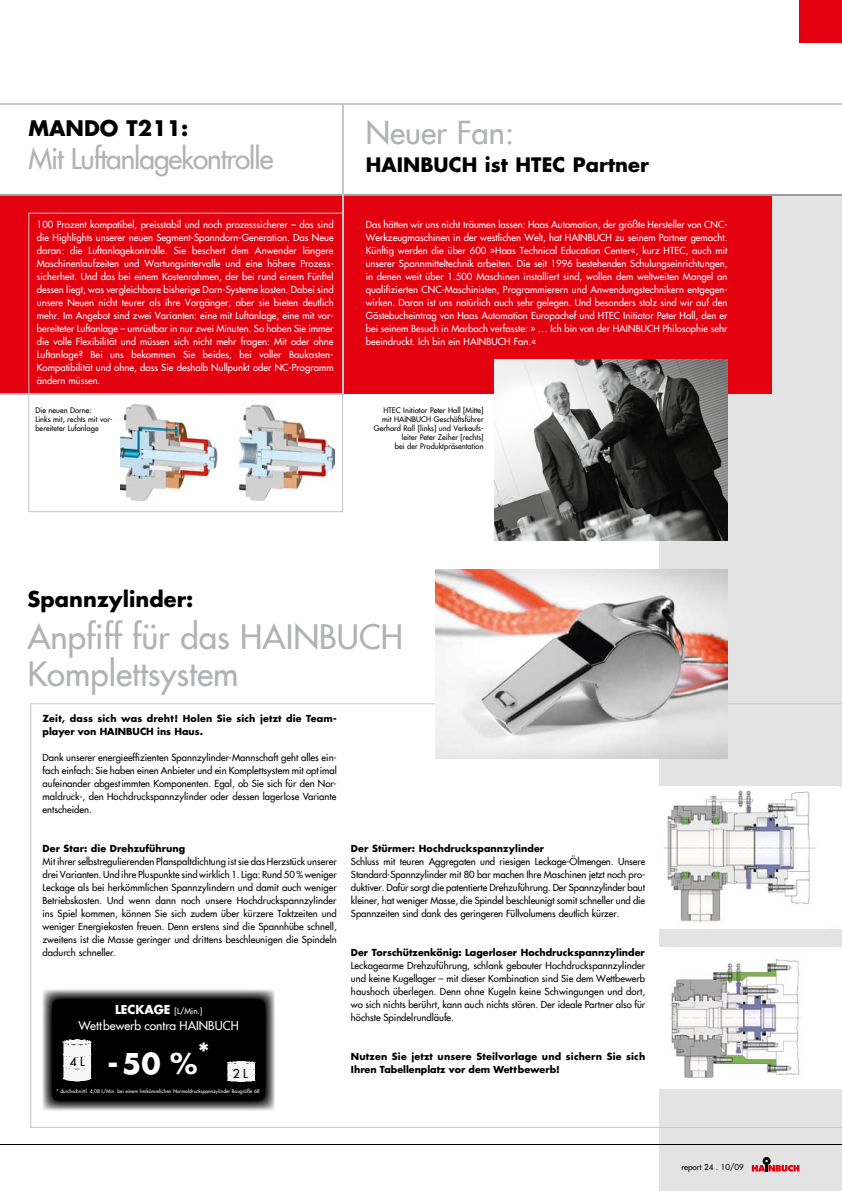
<style>
.page{position:relative;width:842px;height:1191px;background:#fff}
.page>*{position:absolute;margin:0;border:0;box-sizing:border-box;transform-origin:0 0}
.t1{font:500 33px/37px "Futura Com";color:#b1b2b3}
.t2{font:500 31px "Futura Com";color:#b1b2b3}
.t3{font:500 28px "Futura Com";letter-spacing:-.035em;color:#b1b2b3}
.t4{font:700 28px "Futura Com";color:#fff}
.t5{font:700 21px "Futura Com";letter-spacing:.005em;color:#000}
.t6{font:700 19.5px "Futura Com";letter-spacing:.005em;color:#000}
.t7{font:500 12px "Futura Com";color:#fff}
.t8{font:500 12px "Futura Com";color:#000}
.t9{font:500 9.5px/13px "Futura Com";letter-spacing:.005em;color:#fff;text-align:justify}
.t10{font:500 9.5px/13px "Futura Com";color:#000;text-align:justify}
.t11{font:700 9.5px/13px "Futura Com";letter-spacing:.005em;color:#000}
.t12{font:500 8px "Futura Com";color:#fff}
.t13{font:500 8px "Futura Com";color:#000}
.t14{font:500 7.5px/9px "Futura Com";letter-spacing:.005em;color:#000;text-align:right}
.t15{font:500 5px "Futura Com";color:#fff}
.s1{font-weight:700;font-size:12px}
</style>
<div class="page">
<div style="left:660px;top:195px;width:182px;height:996px;background:#e3e3e4"></div>
<div style="left:800px;top:0;width:42px;height:43px;background:#e3000f"></div>
<hr style="left:0;top:1144px;width:842px;height:1px;background:#000">
<svg style="left:30px;top:703px;width:812px;height:424px"></svg>
<div style="left:0;top:195px;width:771px;height:198px;background:#e3000f"></div>
<svg style="left:752px;top:1157px;width:47px;height:14px"></svg>
<hr style="left:0;top:103px;width:842px;height:1px;background:#c5c6c6">
<hr style="left:0;top:195px;width:842px;height:1px;background:#9c9c9c">
<hr style="left:342px;top:103px;width:1px;height:290px;background:#c5c6c6">
<hr style="left:0;top:393px;width:343px;height:1px;background:#c5c6c6">
<img style="left:435px;top:570px;width:292px;height:188px">
<svg style="left:28px;top:213px;width:315px;height:299px"></svg>
<img style="left:120px;top:405px;width:214px;height:95px">
<img style="left:495px;top:359px;width:232px;height:181px">
<div style="left:645px;top:787px;width:197px;height:141px;background:#fff"></div>
<img style="left:664px;top:790px;width:152px;height:133px">
<div style="left:659px;top:947px;width:183px;height:142px;background:#fff"></div>
<img style="left:670px;top:959px;width:130px;height:119px">
<img style="left:43px;top:990px;width:231px;height:120px">
<div style="left:225px;top:1038px;width:33px;height:47px;background:#000"></div>
<img style="left:226px;top:1061px;width:30px;height:20px">
<div style="left:61px;top:1038px;width:33px;height:47px;background:#000"></div>
<img style="left:62px;top:1039px;width:30px;height:42px">
<h3 class="t5" style="left:28px;top:112px;width:162px">MANDO T211:</h3>
<h3 class="t3" style="left:28px;top:138px;width:246px">Mit Luftanlagekontrolle</h3>
<p class="t9" style="left:37px;top:217px;width:298px">100 Prozent kompatibel, preisstabil und noch prozesssicherer – das sind die Highlights unserer neuen Segment-Spanndorn-Generation. Das Neue daran: die Luftanlagekontrolle. Sie beschert dem Anwender längere Maschinenlaufzeiten und Wartungsintervalle und eine höhere Prozess&shy;sicherheit. Und das bei einem Kostenrahmen, der bei rund einem Fünftel dessen liegt, was vergleichbare bisherige Dorn-Systeme kosten. Dabei sind unsere Neuen nicht teurer als ihre Vorgänger, aber sie bieten deutlich mehr. Im Angebot sind zwei Varianten: eine mit Luftanlage, eine mit vor&shy;bereiteter Luftanlage – umrüstbar in nur zwei Minuten. So haben Sie immer die volle Flexibilität und müssen sich nicht mehr fragen: Mit oder ohne Luftanlage? Bei uns bekommen Sie beides, bei voller Baukasten-Kompatibilität und ohne, dass Sie deshalb Nullpunkt oder NC-Programm ändern müssen.</p>
<p class="t14" style="left:35px;top:405px;width:79px;text-align:left">Die neuen Dorne:<br>Links mit, rechts mit vor&shy;bereiteter Lufanlage</p>
<h2 class="t2" style="left:366px;top:110px;width:150px">Neuer Fan:</h2>
<h3 class="t6" style="left:366px;top:150px;width:285px">HAINBUCH ist HTEC Partner</h3>
<p class="t9" style="left:366px;top:217px;width:363px">Das hätten wir uns nicht träumen lassen: Haas Automation, der größte Hersteller von CNC-Werkzeugmaschinen in der westlichen Welt, hat HAINBUCH zu seinem Partner gemacht.<br>Künftig werden die über 600 »Haas Technical Education Center«, kurz HTEC, auch mit unserer Spannmitteltechnik arbeiten. Die seit 1996 bestehenden Schulungseinrichtungen, in denen weit über 1.500 Maschinen installiert sind, wollen dem weltweiten Mangel an qualifizierten CNC-Maschinisten, Programmierern und Anwendungstechnikern entgegen&shy;wirken. Daran ist uns natürlich auch sehr gelegen. Und besonders stolz sind wir auf den Gästebucheintrag von Haas Automation Europachef und HTEC Initiator Peter Hall, den er bei seinem Besuch in Marbach verfasste: » … Ich bin von der HAINBUCH Philosophie sehr beeindruckt. Ich bin ein HAINBUCH Fan.«</p>
<p class="t14" style="left:374px;top:405px;width:111px">HTEC Initiator Peter Hall [Mitte] mit HAINBUCH Geschäftsführer<br>Gerhard Rall [links] und Verkaufs&shy;leiter Peter Zeiher [rechts]<br>bei der Produktpräsentation</p>
<h3 class="t5" style="left:27px;top:583px;width:168px">Spannzylinder:</h3>
<h1 class="t1" style="left:27px;top:617px;width:377px">Anpfiff für das HAINBUCH<br>Komplettsystem</h1>
<p class="t11" style="left:43px;top:712px;width:296px">Zeit, dass sich was dreht! Holen Sie sich jetzt die Team&shy;player von HAINBUCH ins Haus.</p>
<p class="t10" style="left:43px;top:751px;width:296px">Dank unserer energieeffizienten Spannzylinder-Mannschaft geht alles ein&shy;fach einfach: Sie haben einen Anbieter und ein Komplettsystem mit optimal aufeinander abgestimmten Komponenten. Egal, ob Sie sich für den Nor&shy;maldruck-, den Hochdruckspannzylinder oder dessen lagerlose Variante entscheiden.</p>
<p class="t11" style="left:43px;top:842px;width:144px">Der Star: die Drehzuführung</p>
<p class="t10" style="left:43px;top:855px;width:296px">Mit ihrer selbstregulierenden Planspaltdichtung ist sie das Herzstück unserer drei Varianten. Und ihre Pluspunkte sind wirklich 1. Liga: Rund 50 % we niger Leckage als bei herkömmlichen Spannzylindern und damit auch weniger Betriebskosten. Und wenn dann noch unsere Hochdruckspannzylinder ins Spiel kommen, können Sie sich zudem über kürzere Taktzeiten und weniger Energiekosten freuen. Denn erstens sind die Spannhübe schnell, zweitens ist die Masse geringer und drittens beschleunigen die Spindeln dadurch schneller.</p>
<p class="t12" style="left:115px;top:1005px;width:89px"><span class="s1">LECKAGE</span> [L/Min.]</p>
<p class="t7" style="left:79px;top:1017px;width:162px">Wettbewerb contra HAINBUCH</p>
<h3 class="t4" style="left:107px;top:1042px;width:104px">- 50 %<sup>*</sup></h3>
<p class="t15" style="left:57px;top:1087px;width:205px">* durchschnittl. 4,08 L/Min. bei einem herkömmlichen Normaldruckspannzylinder Baugröße 68</p>
<p class="t8" style="left:70px;top:1052px;width:17px">4 L</p>
<p class="t8" style="left:233px;top:1064px;width:17px">2 L</p>
<p class="t11" style="left:351px;top:842px;width:195px">Der Stürmer: Hochdruckspannzylinder</p>
<p class="t10" style="left:351px;top:855px;width:296px">Schluss mit teuren Aggregaten und riesigen Leckage-Ölmengen. Unsere Standard-Spannzylinder mit 80 bar machen Ihre Maschinen jetzt noch pro&shy;duktiver. Dafür sorgt die patentierte Drehzuführung. Der Spannzylinder baut kleiner, hat weniger Masse, die Spindel beschleunigt somit schneller und die Spannzeiten sind dank des geringeren Füllvolumens deutlich kürzer.</p>
<p class="t11" style="left:351px;top:946px;width:295px">Der Torschützenkönig: Lagerloser Hochdruckspannzylinder</p>
<p class="t10" style="left:351px;top:959px;width:296px">Leckagearme Drehzuführung, schlank gebauter Hochdruckspannzylinder und keine Kugellager – mit dieser Kombination sind Sie dem Wettbewerb haushoch überlegen. Denn ohne Kugeln keine Schwingungen und dort, wo sich nichts berührt, kann auch nichts stören. Der ideale Partner also für höchste Spindelrundläufe.</p>
<p class="t11" style="left:351px;top:1050px;width:296px">Nutzen Sie jetzt unsere Steilvorlage und sichern Sie sich<br>Ihren Tabellenplatz vor dem Wettbewerb!</p>
<p class="t13" style="left:681px;top:1161px;width:64px">report 24 . 10/09</p>
</div>
